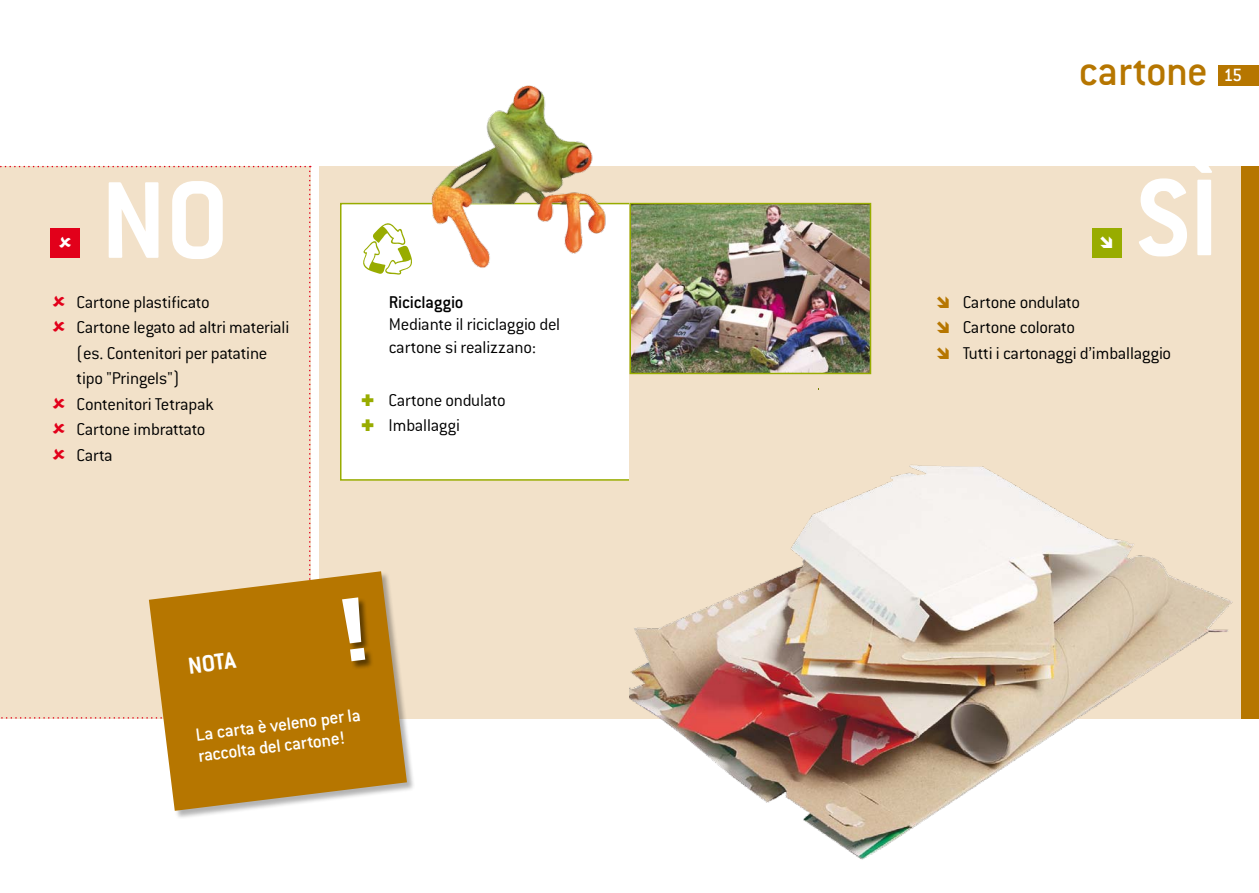
<style>
.page{position:relative;width:1259px;height:893px;background:#fff}
.page>*{position:absolute;margin:0;border:0;box-sizing:border-box;transform-origin:0 0}
.t1{font:700 120px "Conduit ITC";color:#fff}
.t2{font:500 45px "Conduit ITC";letter-spacing:-.025em;color:#b67600}
.t3{font:700 25.5px "Conduit ITC";color:#fff}
.t4{font:500 19.5px/21px "Conduit ITC";color:#fff}
.t5{font:300 18.75px/25.5px "Conduit ITC";letter-spacing:-.015em;color:#000}
.t6{font:500 18.75px "Conduit ITC";letter-spacing:-.015em;color:#000}
.s1{color:#98ac00}
</style>
<div class="page">
<div style="left:1219px;top:65px;width:40px;height:20px;background:#b67600"></div>
<div style="left:319px;top:166px;width:940px;height:553px;background:#f2e1c9"></div>
<div style="left:340px;top:203px;width:311px;height:278px;background:#fff;border:2px solid #98ac00"></div>
<img style="left:425px;top:85px;width:186px;height:183px">
<div style="left:629px;top:183px;width:37px;height:434px;background:#f2e1c9"></div>
<div style="left:1242px;top:166px;width:17px;height:553px;background:#b67600"></div>
<img style="left:629px;top:431px;width:613px;height:429px">
<div style="left:149px;top:571px;width:267px;height:248px;background:#000;opacity:.3"></div>
<svg style="left:149px;top:571px;width:258px;height:240px;background:#c18e30"></svg>
<div style="left:342px;top:597px;width:32px;height:73px;background:#000;opacity:.5"></div>
<svg style="left:342px;top:597px;width:23px;height:64px"></svg>
<svg style="left:363px;top:223px;width:49px;height:52px"></svg>
<img style="left:632px;top:206px;width:236px;height:165px">
<div style="left:629px;top:203px;width:242px;height:171px;border:2px solid #98ac00"></div>
<div style="left:1092px;top:228px;width:29px;height:30px;background:#98ac00"></div>
<svg style="left:0;top:166px;width:311px;height:553px;background:#ead2b0"></svg>
<h1 class="t1" style="left:101px;top:150px;width:117px">No</h1>
<p class="t5" style="left:77px;top:289px;width:214px">Cartone plastificato<br>Cartone legato ad altri materiali (es. Contenitori per patatine tipo "Pringels")<br>Contenitori Tetrapak<br>Cartone imbrattato<br>Carta</p>
<p class="t6" style="left:389px;top:291px;width:76px">Riciclaggio</p>
<p class="t5" style="left:389px;top:313px;width:173px;line-height:22.5px">Mediante il riciclaggio del cartone si realizzano:</p>
<p class="t5" style="left:361px;top:387px;width:146px"><span class="s1">✚</span> Cartone ondulato <span class="s1">✚</span> Imballaggi</p>
<h3 class="t3" style="left:186px;top:651px;width:49px;rotate:-7deg">NOTA</h3>
<p class="t4" style="left:194px;top:724px;width:167px;rotate:-7deg">La carta è veleno per la raccolta del cartone!</p>
<h2 class="t2" style="left:1079px;top:46px;width:131px">cartone</h2>
<p class="t4" style="left:1223px;top:64px;width:20px">15</p>
<h1 class="t1" style="left:1136px;top:148px;width:84px">Sì</h1>
<p class="t5" style="left:962px;top:289px;width:210px">Cartone ondulato<br>Cartone colorato<br>Tutti i cartonaggi d’imballaggio</p>
</div>
